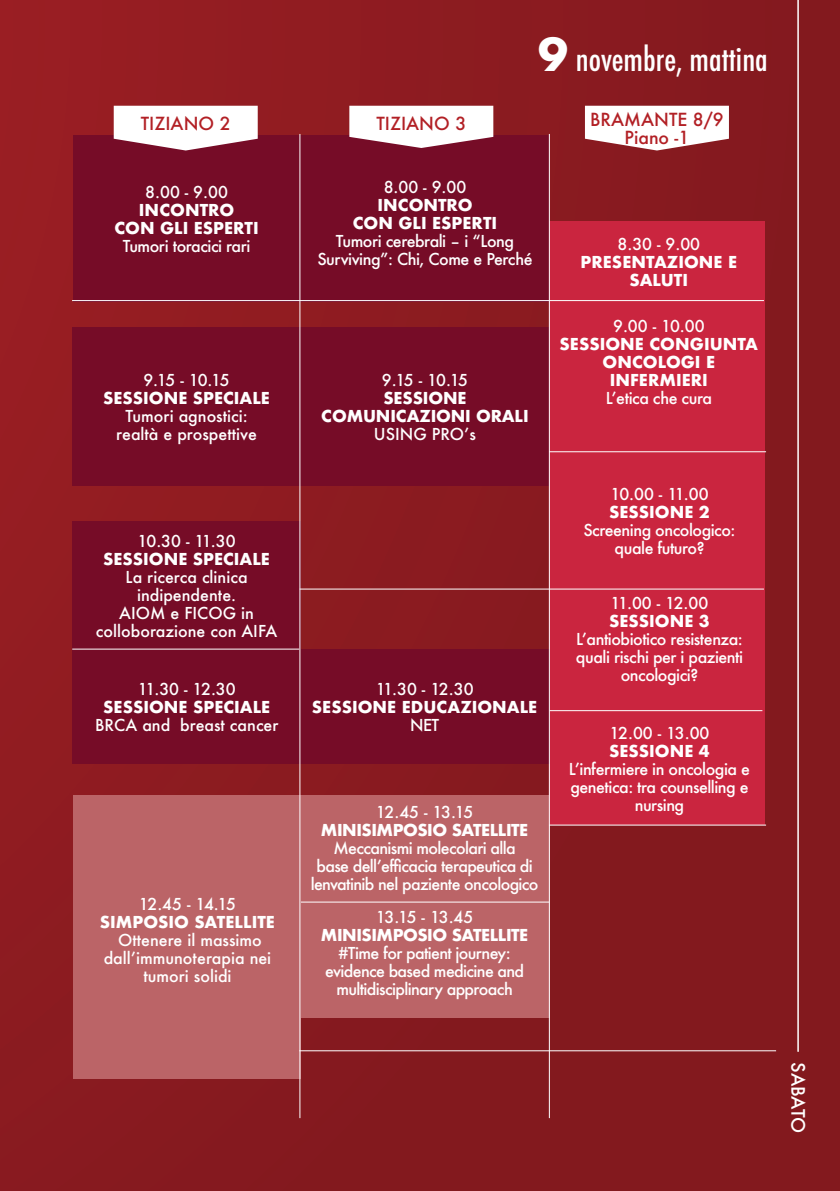
<style>
.page{position:relative;width:840px;height:1191px;background:#fff}
.page>*{position:absolute;margin:0;border:0;box-sizing:border-box;transform-origin:0 0}
.t1{font:500 condensed 32px "Futura";color:#fff}
.t2{font:500 18px "Futura";letter-spacing:-.01em;color:#fff}
.t3{font:500 17.6px/18px "Futura";color:#b22025;text-align:center}
.t4{font:500 16px/18px "Futura";letter-spacing:-.03em;color:#fff;text-align:center}
.t5{font:700 16px/18px "Futura";color:#fff;text-align:center}
.t6{font:500 16px/18px "Futura";color:#fff;text-align:center}
.t7{font:700 16px "Futura";letter-spacing:-.03em;color:#fff}
.s1{font-weight:700;font-stretch:normal;font-size:44px}
</style>
<div class="page">
<div style="left:0;top:0;width:839px;height:1191px;background:linear-gradient(to right,#921c22,#821a1f)"></div>
<div style="left:73px;top:795px;width:228px;height:283px;background:#bb6467"></div>
<div style="left:301px;top:795px;width:248px;height:222px;background:#bb6467"></div>
<div style="left:549px;top:222px;width:215px;height:603px;background:#ca253f"></div>
<div style="left:72px;top:521px;width:228px;height:128px;background:#760c27"></div>
<div style="left:72px;top:649px;width:477px;height:115px;background:#760c27"></div>
<div style="left:73px;top:327px;width:476px;height:158px;background:#760c27"></div>
<div style="left:74px;top:135px;width:475px;height:167px;background:#760c27"></div>
<svg style="left:584px;top:106px;width:144px;height:44px"></svg>
<svg style="left:114px;top:106px;width:143px;height:44px"></svg>
<svg style="left:349px;top:106px;width:144px;height:42px"></svg>
<hr style="left:796px;top:0;width:2px;height:1051px;background:#fff">
<hr style="left:72px;top:300px;width:691px;height:1px;background:#fff">
<hr style="left:299px;top:589px;width:464px;height:1px;background:#fff">
<hr style="left:548px;top:824px;width:217px;height:1px;background:#fff">
<hr style="left:299px;top:134px;width:1px;height:984px;background:#fff">
<hr style="left:548px;top:134px;width:1px;height:984px;background:#fff">
<hr style="left:549px;top:451px;width:216px;height:1px;background:#fff">
<hr style="left:549px;top:710px;width:213px;height:1px;background:#fff">
<hr style="left:301px;top:901px;width:248px;height:1px;background:#fff">
<hr style="left:299px;top:1050px;width:476px;height:1px;background:#fff">
<hr style="left:72px;top:649px;width:227px;height:1px;background:#fff">
<p class="t3" style="left:141px;top:114px;width:91px">TIZIANO 2</p>
<p class="t3" style="left:376px;top:114px;width:91px">TIZIANO 3</p>
<h1 class="t1" style="left:538px;top:39px;width:231px"><span class="s1">9</span> novembre, mattina</h1>
<p class="t3" style="left:590px;top:110px;width:135px">BRAMANTE 8/9<br>Piano -1</p>
<p class="t4" style="left:145px;top:183px;width:84px">8.00 - 9.00</p>
<p class="t5" style="left:114px;top:201px;width:146px">INCONTRO<br>CON GLI ESPERTI</p>
<p class="t4" style="left:123px;top:237px;width:129px">Tumori toracici rari</p>
<p class="t4" style="left:143px;top:371px;width:88px">9.15 - 10.15</p>
<p class="t5" style="left:103px;top:389px;width:168px">SESSIONE SPECIALE</p>
<p class="t6" style="left:116px;top:407px;width:142px">Tumori agnostici: realtà e prospettive</p>
<p class="t4" style="left:137px;top:532px;width:99px">10.30 - 11.30</p>
<p class="t5" style="left:103px;top:550px;width:168px">SESSIONE SPECIALE</p>
<p class="t6" style="left:96px;top:568px;width:183px">La ricerca clinica indipendente.<br>AIOM e FICOG in colloborazione con AIFA</p>
<p class="t4" style="left:138px;top:680px;width:99px">11.30 - 12.30</p>
<p class="t5" style="left:103px;top:698px;width:168px">SESSIONE SPECIALE</p>
<p class="t6" style="left:95px;top:716px;width:185px">BRCA and breast cancer</p>
<p class="t4" style="left:139px;top:895px;width:99px">12.45 - 14.15</p>
<p class="t5" style="left:100px;top:913px;width:176px">SIMPOSIO SATELLITE</p>
<p class="t6" style="left:104px;top:931px;width:169px">Ottenere il massimo dall’immunoterapia nei tumori solidi</p>
<p class="t4" style="left:383px;top:177px;width:84px">8.00 - 9.00</p>
<p class="t5" style="left:352px;top:196px;width:146px">INCONTRO<br>CON GLI ESPERTI</p>
<p class="t4" style="left:317px;top:231px;width:216px">Tumori cerebrali – i “Long<br>Surviving”: Chi, Come e Perché</p>
<p class="t4" style="left:381px;top:371px;width:88px">9.15 - 10.15</p>
<p class="t5" style="left:321px;top:389px;width:209px">SESSIONE<br>COMUNICAZIONI ORALI</p>
<p class="t6" style="left:374px;top:425px;width:103px">USING PRO’s</p>
<p class="t4" style="left:375px;top:680px;width:99px">11.30 - 12.30</p>
<p class="t5" style="left:312px;top:698px;width:227px">SESSIONE EDUCAZIONALE</p>
<p class="t4" style="left:410px;top:716px;width:30px">NET</p>
<p class="t4" style="left:376px;top:802px;width:99px">12.45 - 13.15</p>
<p class="t7" style="left:321px;top:818px;width:209px">MINISIMPOSIO SATELLITE</p>
<p class="t4" style="left:310px;top:838px;width:229px">Meccanismi molecolari alla<br>base dell’efficacia terapeutica di lenvatinib nel paziente oncologico</p>
<p class="t4" style="left:376px;top:907px;width:99px">13.15 - 13.45</p>
<p class="t7" style="left:321px;top:923px;width:209px">MINISIMPOSIO SATELLITE</p>
<p class="t4" style="left:325px;top:943px;width:200px">#Time for patient journey: evidence based medicine and multidisciplinary approach</p>
<p class="t4" style="left:617px;top:235px;width:84px">8.30 - 9.00</p>
<p class="t5" style="left:580px;top:253px;width:158px">PRESENTAZIONE E<br>SALUTI</p>
<p class="t4" style="left:612px;top:317px;width:93px">9.00 - 10.00</p>
<p class="t5" style="left:559px;top:335px;width:200px">SESSIONE CONGIUNTA<br>ONCOLOGI E<br>INFERMIERI</p>
<p class="t4" style="left:605px;top:389px;width:108px">L’etica che cura</p>
<p class="t4" style="left:610px;top:485px;width:99px">10.00 - 11.00</p>
<p class="t5" style="left:608px;top:503px;width:102px">SESSIONE 2</p>
<p class="t4" style="left:583px;top:521px;width:153px">Screening oncologico: quale futuro?</p>
<p class="t4" style="left:610px;top:593px;width:99px">11.00 - 12.00</p>
<p class="t5" style="left:608px;top:611px;width:102px">SESSIONE 3</p>
<p class="t4" style="left:575px;top:629px;width:169px">L’antiobiotico resistenza: quali rischi per i pazienti oncologici?</p>
<p class="t4" style="left:609px;top:724px;width:101px">12.00 - 13.00</p>
<p class="t5" style="left:608px;top:742px;width:102px">SESSIONE 4</p>
<p class="t4" style="left:568px;top:760px;width:182px">L’infermiere in oncologia e genetica: tra counselling e nursing</p>
<p class="t2" style="left:809px;top:1062px;width:73px;rotate:90deg">SABATO</p>
</div>
